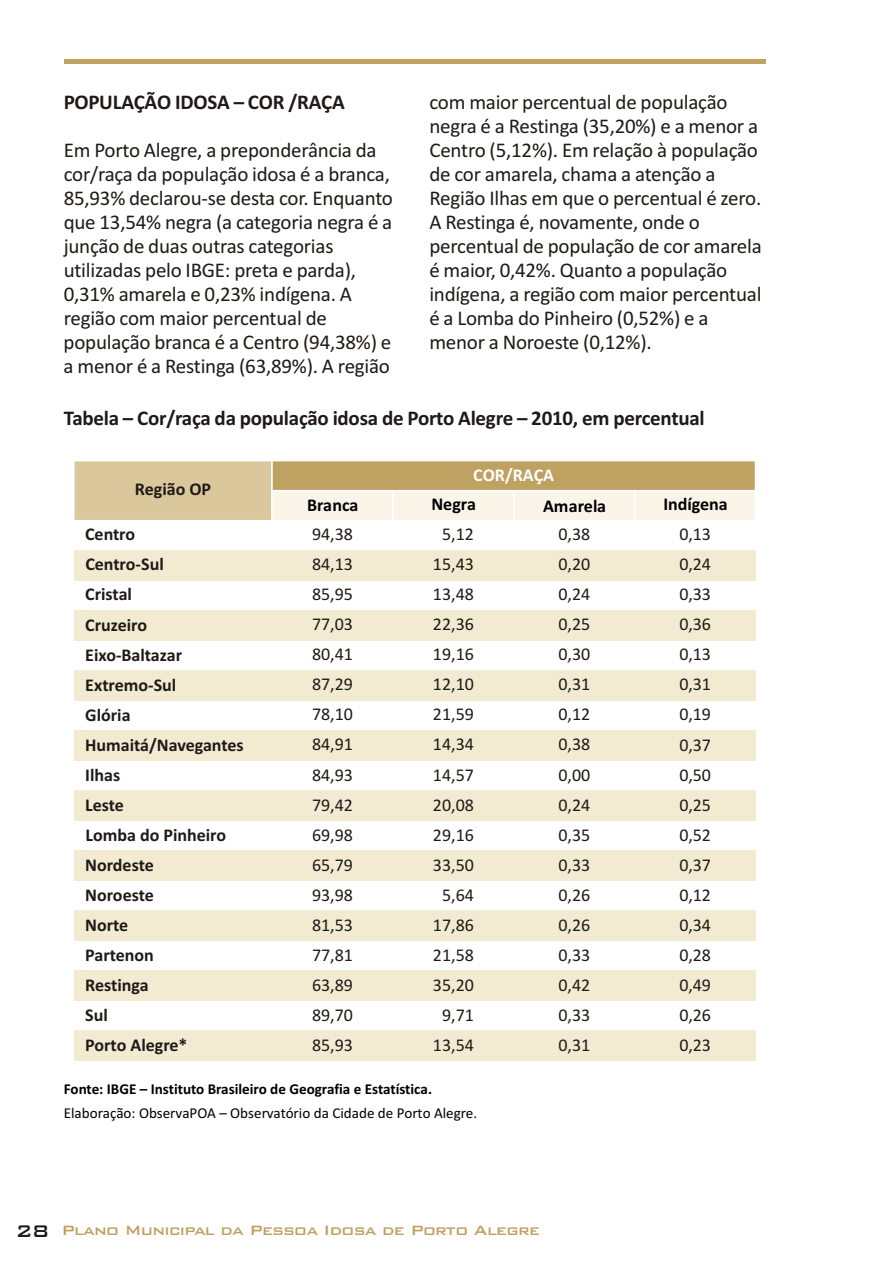
<style>
.page{position:relative;width:893px;height:1263px;background:#fff}
.page>*{position:absolute;margin:0;border:0;box-sizing:border-box;transform-origin:0 0}
.t1{font:21px/24px "Calibri";letter-spacing:-.01em;color:#1f1a17}
.t2{font:700 21px "Calibri";letter-spacing:-.01em;color:#1f1a17}
.t3{font:18px/30px "Calibri";color:#1f1a17;text-align:justify}
.t4{font:700 18px/30px "Calibri";color:#1f1a17}
.t5{font:500 18px "Bank Gothic BT";letter-spacing:-.04em;color:#bfa161}
.t6{font:700 18px "Calibri";color:#000}
.t7{font:700 18px "Calibri";color:#fff}
.t8{font:15.15px "Calibri";color:#000}
.t9{font:700 15.15px "Calibri";color:#000}
.s1{font-size:22.5px;color:#1f1a17}
</style>
<div class="page">
<hr style="left:64px;top:60px;width:701px;height:4px;background:#bfa161">
<svg style="left:74px;top:461px;width:681px;height:59px"></svg>
<div style="left:74px;top:551px;width:681px;height:30px;background:#f2ebd1"></div>
<div style="left:74px;top:611px;width:681px;height:30px;background:#f2ebd1"></div>
<div style="left:74px;top:671px;width:681px;height:30px;background:#f2ebd1"></div>
<div style="left:74px;top:731px;width:681px;height:30px;background:#f2ebd1"></div>
<div style="left:74px;top:791px;width:681px;height:30px;background:#f2ebd1"></div>
<div style="left:74px;top:851px;width:681px;height:30px;background:#f2ebd1"></div>
<div style="left:74px;top:911px;width:681px;height:30px;background:#f2ebd1"></div>
<div style="left:74px;top:971px;width:681px;height:30px;background:#f2ebd1"></div>
<div style="left:74px;top:1031px;width:681px;height:30px;background:#f2ebd1"></div>
<p class="t2" style="left:64px;top:93px;width:282px">POPULAÇÃO IDOSA – COR /RAÇA</p>
<p class="t1" style="left:429px;top:92px;width:330px">com maior percentual de população negra é a Restinga (35,20%) e a menor a</p>
<p class="t1" style="left:64px;top:140px;width:314px">Em Porto Alegre, a preponderância da</p>
<p class="t1" style="left:429px;top:140px;width:330px">Centro (5,12%). Em relação à população</p>
<p class="t1" style="left:64px;top:164px;width:328px">cor/raça da população idosa é a branca,</p>
<p class="t1" style="left:429px;top:164px;width:288px">de cor amarela, chama a atenção a</p>
<p class="t1" style="left:64px;top:188px;width:331px">85,93% declarou-se desta cor. Enquanto</p>
<p class="t1" style="left:429px;top:188px;width:333px">Região Ilhas em que o percentual é zero.</p>
<p class="t1" style="left:64px;top:212px;width:330px">que 13,54% negra (a categoria negra é a</p>
<p class="t1" style="left:429px;top:212px;width:272px">A Restinga é, novamente, onde o</p>
<p class="t1" style="left:64px;top:236px;width:271px">junção de duas outras categorias</p>
<p class="t1" style="left:429px;top:236px;width:334px">percentual de população de cor amarela</p>
<p class="t1" style="left:64px;top:260px;width:294px">utilizadas pelo IBGE: preta e parda),</p>
<p class="t1" style="left:429px;top:260px;width:299px">é maior, 0,42%. Quanto a população</p>
<p class="t1" style="left:64px;top:284px;width:290px">0,31% amarela e 0,23% indígena. A</p>
<p class="t1" style="left:429px;top:284px;width:334px">indígena, a região com maior percentual</p>
<p class="t1" style="left:64px;top:308px;width:265px">região com maior percentual de</p>
<p class="t1" style="left:429px;top:308px;width:281px">é a Lomba do Pinheiro (0,52%) e a</p>
<p class="t1" style="left:64px;top:332px;width:329px">população branca é a Centro (94,38%) e</p>
<p class="t1" style="left:429px;top:332px;width:224px">menor a Noroeste (0,12%).</p>
<p class="t1" style="left:64px;top:356px;width:328px">a menor é a Restinga (63,89%). A região</p>
<p class="t2" style="left:64px;top:409px;width:642px">Tabela – Cor/raça da população idosa de Porto Alegre – 2010, em percentual</p>
<p class="t7" style="left:473px;top:467px;width:82px">COR/RAÇA</p>
<p class="t4" style="left:135px;top:476px;width:78px">Região OP</p>
<p class="t6" style="left:307px;top:498px;width:53px">Branca</p>
<p class="t6" style="left:431px;top:496px;width:46px">Negra</p>
<p class="t6" style="left:543px;top:498px;width:65px">Amarela</p>
<p class="t6" style="left:663px;top:497px;width:66px">Indígena</p>
<p class="t3" style="left:312px;top:521px;width:43px">94,38<br>84,13<br>85,95<br>77,03<br>80,41<br>87,29<br>78,10<br>84,91<br>84,93<br>79,42<br>69,98<br>65,79<br>93,98<br>81,53<br>77,81<br>63,89<br>89,70<br>85,93</p>
<p class="t3" style="left:433px;top:521px;width:43px;text-align:center">5,12<br>15,43<br>13,48<br>22,36<br>19,16<br>12,10<br>21,59<br>14,34<br>14,57<br>20,08<br>29,16<br>33,50<br>5,64<br>17,86<br>21,58<br>35,20<br>9,71<br>13,54</p>
<p class="t4" style="left:85px;top:521px;width:160px">Centro<br>Centro-Sul<br>Cristal<br>Cruzeiro<br>Eixo-Baltazar<br>Extremo-Sul<br>Glória<br>Humaitá/Navegantes<br>Ilhas<br>Leste<br>Lomba do Pinheiro<br>Nordeste<br>Noroeste<br>Norte<br>Partenon<br>Restinga<br>Sul<br>Porto Alegre*</p>
<p class="t3" style="left:558px;top:521px;width:33px">0,38<br>0,20<br>0,24<br>0,25<br>0,30<br>0,31<br>0,12<br>0,38<br>0,00<br>0,24<br>0,35<br>0,33<br>0,26<br>0,26<br>0,33<br>0,42<br>0,33<br>0,31</p>
<p class="t3" style="left:679px;top:521px;width:33px">0,13<br>0,24<br>0,33<br>0,36<br>0,13<br>0,31<br>0,19<br>0,37<br>0,50<br>0,25<br>0,52<br>0,37<br>0,12<br>0,34<br>0,28<br>0,49<br>0,26<br>0,23</p>
<p class="t9" style="left:64px;top:1082px;width:370px">Fonte: IBGE – Instituto Brasileiro de Geografia e Estatística.</p>
<p class="t8" style="left:64px;top:1106px;width:415px">Elaboração: ObservaPOA – Observatório da Cidade de Porto Alegre.</p>
<p class="t5" style="left:16px;top:1221px;width:526px"><span class="s1">28</span> Plano Municipal da Pessoa Idosa de Porto Alegre</p>
</div>
